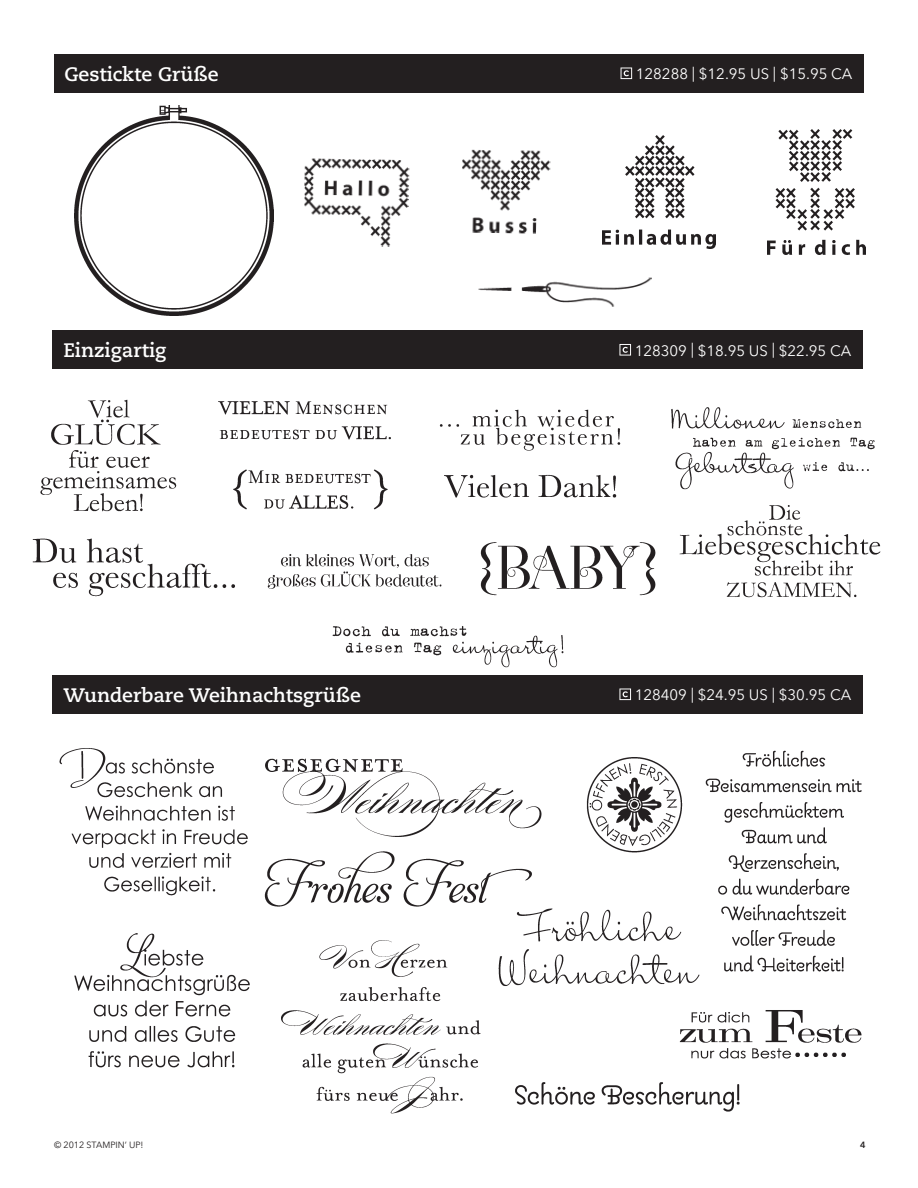
<style>
.page{position:relative;width:918px;height:1188px;background:#fff}
.page>*{position:absolute;margin:0;border:0;box-sizing:border-box;transform-origin:0 0}
.t1{font:700 19.5px "Caecilia";color:#fff}
.t2{font:15px "Avenir Next LT Pro";color:#fff}
.t3{font:9px "Avenir Next LT Pro";color:#231f20}
.t4{font:600 9px "Avenir Next LT Pro";color:#231f20}
</style>
<div class="page">
<div style="left:54px;top:54px;width:810px;height:38px;background:#231f20"></div>
<svg style="left:621px;top:68px;width:11px;height:11px"></svg>
<img style="left:75px;top:106px;width:199px;height:209px">
<img style="left:462px;top:150px;width:89px;height:84px">
<img style="left:767px;top:129px;width:99px;height:125px">
<img style="left:602px;top:135px;width:113px;height:113px">
<img style="left:304px;top:158px;width:105px;height:89px">
<div style="left:53px;top:330px;width:810px;height:39px;background:#231f20"></div>
<div style="left:53px;top:675px;width:810px;height:38px;background:#231f20"></div>
<svg style="left:619px;top:344px;width:12px;height:12px"></svg>
<svg style="left:619px;top:689px;width:12px;height:11px"></svg>
<img style="left:333px;top:626px;width:231px;height:42px">
<img style="left:439px;top:409px;width:182px;height:89px">
<img style="left:480px;top:542px;width:176px;height:54px">
<img style="left:267px;top:554px;width:175px;height:35px">
<img style="left:40px;top:399px;width:137px;height:113px">
<img style="left:32px;top:538px;width:203px;height:59px">
<img style="left:679px;top:505px;width:201px;height:93px">
<img style="left:218px;top:401px;width:173px;height:39px">
<img style="left:233px;top:469px;width:155px;height:41px">
<img style="left:672px;top:407px;width:203px;height:83px">
<img style="left:478px;top:277px;width:174px;height:30px">
<img style="left:265px;top:758px;width:277px;height:79px">
<img style="left:586px;top:757px;width:97px;height:96px">
<img style="left:59px;top:748px;width:189px;height:148px">
<img style="left:264px;top:851px;width:268px;height:56px">
<img style="left:494px;top:905px;width:206px;height:81px">
<img style="left:698px;top:750px;width:164px;height:225px">
<img style="left:74px;top:933px;width:176px;height:135px">
<img style="left:515px;top:1082px;width:225px;height:30px">
<img style="left:679px;top:1010px;width:183px;height:49px">
<img style="left:282px;top:941px;width:198px;height:173px">
<p class="t1" style="left:64px;top:62px;width:156px">Gestickte Grüße</p>
<p class="t2" style="left:636px;top:65px;width:218px">128288 | $12.95 US | $15.95 CA</p>
<p class="t1" style="left:63px;top:339px;width:104px">Einzigartig</p>
<p class="t1" style="left:63px;top:683px;width:299px">Wunderbare Weihnachtsgrüße</p>
<p class="t2" style="left:635px;top:341px;width:218px">128309 | $18.95 US | $22.95 CA</p>
<p class="t2" style="left:635px;top:686px;width:218px">128409 | $24.95 US | $30.95 CA</p>
<p class="t3" style="left:54px;top:1139px;width:91px">© 2012 STAMPIN’ UP!</p>
<p class="t4" style="left:860px;top:1139px;width:7px">4</p>
</div>
